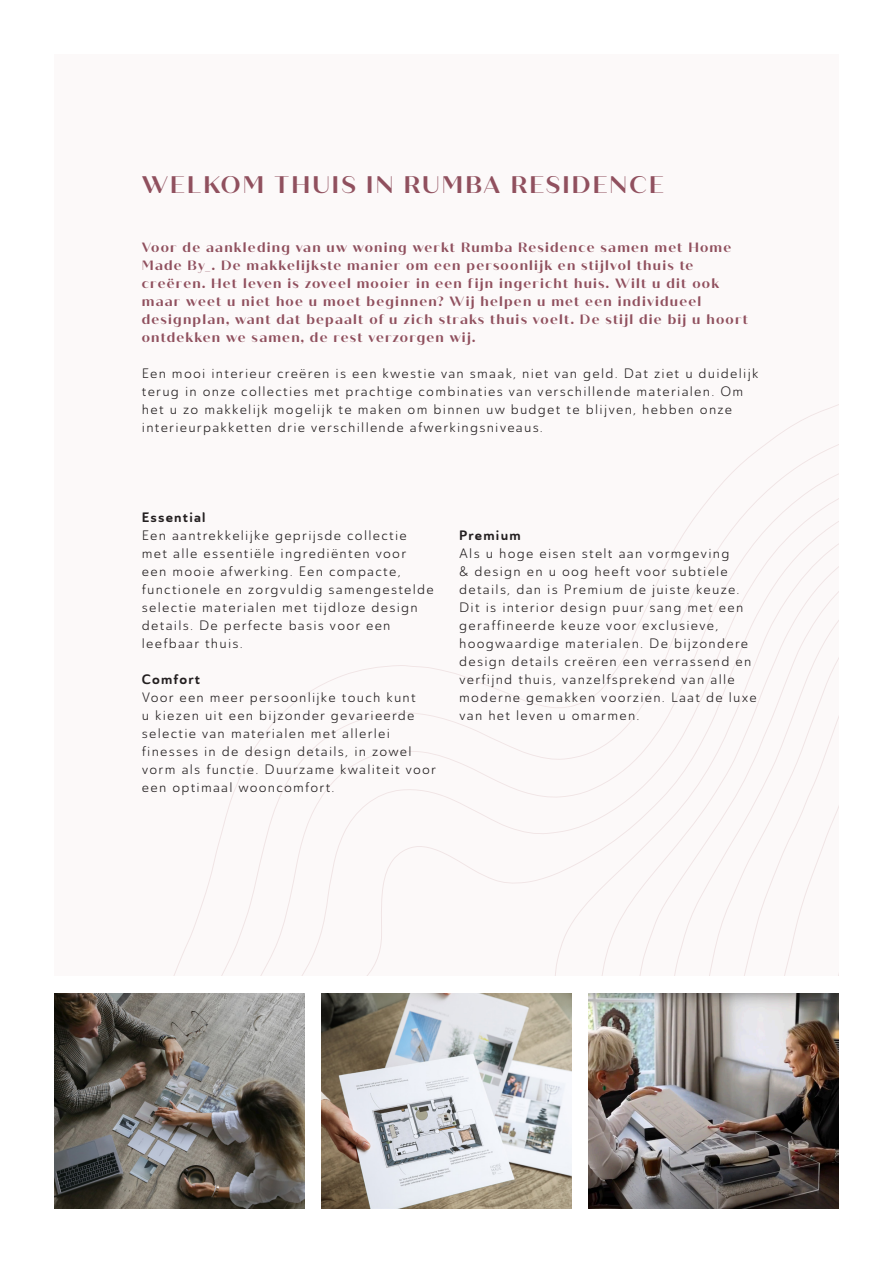
<style>
.page{position:relative;width:893px;height:1263px;background:#fff}
.page>*{position:absolute;margin:0;border:0;box-sizing:border-box;transform-origin:0 0}
.t1{font:700 24px "Quiche Sans";letter-spacing:.09em;color:#90505e}
.t2{font:13.5px/18px "Ainslie Sans Nor Boo";letter-spacing:.09em;color:#231f20}
.t3{font:700 13.5px/18px "Quiche Sans";letter-spacing:.09em;color:#90505e}
.t4{font:13.5px "Ainslie Sans Nor Bol";letter-spacing:.09em;color:#231f20}
</style>
<div class="page">
<div style="left:54px;top:54px;width:785px;height:922px;background:#fcf9f9"></div>
<svg style="left:189px;top:490px;width:650px;height:486px"></svg>
<svg style="left:548px;top:525px;width:291px;height:451px"></svg>
<svg style="left:589px;top:542px;width:250px;height:434px"></svg>
<svg style="left:622px;top:560px;width:217px;height:416px"></svg>
<svg style="left:654px;top:579px;width:185px;height:397px"></svg>
<svg style="left:686px;top:602px;width:153px;height:374px"></svg>
<svg style="left:720px;top:631px;width:119px;height:345px"></svg>
<img style="left:54px;top:993px;width:250px;height:216px">
<img style="left:589px;top:993px;width:250px;height:216px">
<img style="left:321px;top:993px;width:251px;height:216px">
<p class="t1" style="left:142px;top:170px;width:523px">WELKOM THUIS IN RUMBA RESIDENCE</p>
<p class="t3" style="left:142px;top:238px;width:608px">Voor de aankleding van uw woning werkt Rumba Residence samen met Home Made By_. De makkelijkste manier om een persoonlijk en stijlvol thuis te creëren. Het leven is zoveel mooier in een fijn ingericht huis. Wilt u dit ook maar weet u niet hoe u moet beginnen? Wij helpen u met een individueel designplan, want dat bepaalt of u zich straks thuis voelt. De stijl die bij u hoort ontdekken we samen, de rest verzorgen wij.</p>
<p class="t2" style="left:142px;top:364px;width:618px">Een mooi interieur creëren is een kwestie van smaak, niet van geld. Dat ziet u duidelijk terug in onze collecties met prachtige combinaties van verschillende materialen. Om het u zo makkelijk mogelijk te maken om binnen uw budget te blijven, hebben onze interieurpakketten drie verschillende afwerkingsniveaus.</p>
<p class="t4" style="left:142px;top:509px;width:65px">Essential</p>
<p class="t2" style="left:142px;top:526px;width:294px">Een aantrekkelijke geprijsde collectie met alle essentiële ingrediënten voor een mooie afwerking. Een compacte, functionele en zorgvuldig samengestelde selectie materialen met tijdloze design details. De perfecte basis voor een leefbaar thuis.</p>
<p class="t4" style="left:142px;top:671px;width:60px">Comfort</p>
<p class="t2" style="left:142px;top:688px;width:296px">Voor een meer persoonlijke touch kunt<br>u kiezen uit een bijzonder gevarieerde selectie van materialen met allerlei finesses in de design details, in zowel vorm als functie. Duurzame kwaliteit voor een optimaal wooncomfort.</p>
<p class="t4" style="left:459px;top:527px;width:63px">Premium</p>
<p class="t2" style="left:459px;top:544px;width:299px">Als u hoge eisen stelt aan vormgeving<br>&amp; design en u oog heeft voor subtiele details, dan is Premium de juiste keuze.<br>Dit is interior design puur sang met een geraffineerde keuze voor exclusieve, hoogwaardige materialen. De bijzondere design details creëren een verrassend en verfijnd thuis, vanzelfsprekend van alle moderne gemakken voorzien. Laat de luxe van het leven u omarmen.</p>
</div>
